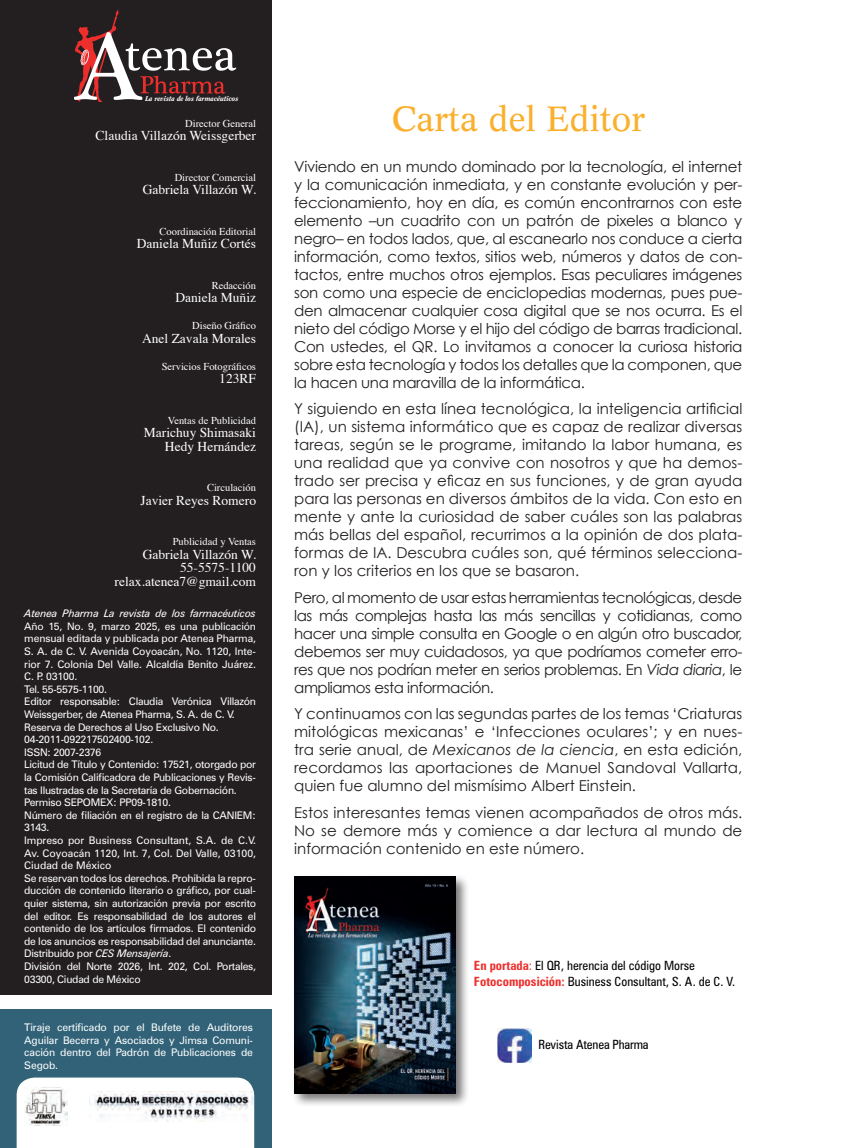
<style>
.page{position:relative;width:846px;height:1148px;background:#fff}
.page>*{position:absolute;margin:0;border:0;box-sizing:border-box;transform-origin:0 0}
.t1{font:34.5px "Concorde BE";color:#fab02c}
.t2{font:15px/18px "Century Gothic";color:#231f20;text-align:justify}
.t3{font:13.5px/13.5px "Times";color:#fff;text-align:right}
.t4{font:condensed 12.75px/16.2px "Zurich BT";color:#000}
.t5{font:10.5px/12.6px "Zurich BT";letter-spacing:-.025em;color:#fff}
.t6{font:10.5px "Times";color:#fff}
.t7{font:italic 10.5px "Zurich BT";letter-spacing:-.025em;color:#fff}
.t8{font:10.35px "Zurich BT";letter-spacing:-.01em;color:#fff}
.t9{font:italic 800 7.05px "Clearface";color:#fff}
.s1{font-style:italic}
.s2{font-weight:700;color:#ed2e2c}
.s3{color:#ed2e2c}
</style>
<div class="page">
<div style="left:0;top:0;width:272px;height:995px;background:#231f20"></div>
<div style="left:0;top:1009px;width:272px;height:139px;background:#316278"></div>
<div style="left:17px;top:1077px;width:237px;height:71px;background:#fff"></div>
<img style="left:89px;top:1091px;width:164px;height:30px">
<img style="left:24px;top:1087px;width:43px;height:38px">
<svg style="left:74px;top:10px;width:162px;height:92px"></svg>
<img style="left:497px;top:1028px;width:34px;height:34px">
<div style="left:292px;top:874px;width:177px;height:233px;background:#231f20;opacity:.62"></div>
<img style="left:294px;top:876px;width:161px;height:217px">
<p class="t9" style="left:145px;top:94px;width:95px">La revista de los farmacéuticos</p>
<p class="t6" style="left:185px;top:113px;width:72px">Director General</p>
<p class="t3" style="left:96px;top:128px;width:162px">Claudia Villazón Weissgerber</p>
<p class="t6" style="left:175px;top:167px;width:83px">Director Comercial</p>
<p class="t3" style="left:143px;top:182px;width:115px">Gabriela Villazón W.</p>
<p class="t6" style="left:159px;top:221px;width:98px">Coordinación Editorial</p>
<p class="t3" style="left:137px;top:236px;width:121px">Daniela Muñiz Cortés</p>
<p class="t6" style="left:212px;top:275px;width:46px">Redacción</p>
<p class="t3" style="left:175px;top:290px;width:82px">Daniela Muñiz</p>
<p class="t6" style="left:192px;top:316px;width:65px">Diseño Gráfico</p>
<p class="t3" style="left:142px;top:330px;width:115px">Anel Zavala Morales</p>
<p class="t6" style="left:162px;top:356px;width:96px">Servicios Fotográficos</p>
<p class="t3" style="left:219px;top:371px;width:38px">123RF</p>
<p class="t6" style="left:168px;top:410px;width:90px">Ventas de Publicidad</p>
<p class="t3" style="left:144px;top:425px;width:114px">Marichuy Shimasaki<br>Hedy Hernández</p>
<p class="t6" style="left:207px;top:478px;width:50px">Circulación</p>
<p class="t3" style="left:140px;top:492px;width:117px">Javier Reyes Romero</p>
<p class="t6" style="left:173px;top:532px;width:85px">Publicidad y Ventas</p>
<p class="t3" style="left:115px;top:546px;width:143px">Gabriela Villazón W.<br>55-5575-1100 relax.atenea7@gmail.com</p>
<p class="t7" style="left:24px;top:607px;width:233px">Atenea Pharma La revista de los farmacéuticos</p>
<p class="t8" style="left:24px;top:620px;width:233px">Año 15, No. 9, marzo 2025, es una publicación</p>
<p class="t5" style="left:24px;top:632px;width:233px">mensual editada y publicada por Atenea Pharma, S. A. de C. V. Avenida Coyoacán, No. 1120, Inte&shy;rior 7. Colonia Del Valle. Alcaldía Benito Juárez.<br>C. P. 03100.<br>Tel. 55-5575-1100.<br>Editor responsable: Claudia Verónica Villazón Weissgerber, de Atenea Pharma, S. A. de C. V.<br>Reserva de Derechos al Uso Exclusivo No.<br>04-2011-092217502400-102.<br>ISSN: 2007-2376<br>Licitud de Título y Contenido: 17521, otorgado por la Comisión Calificadora de Publicaciones y Revis&shy;tas Ilustradas de la Secretaría de Gobernación.<br>Permiso SEPOMEX: PP09-1810.<br>Número de filiación en el registro de la CANIEM:<br>3143.<br>Impreso por Business Consultant, S.A. de C.V.<br>Av. Coyoacán 1120, Int. 7, Col. Del Valle, 03100, Ciudad de México<br>Se reservan todos los derechos. Prohibida la repro&shy;ducción de contenido literario o gráfico, por cual&shy;quier sistema, sin autorización previa por escrito del editor. Es responsabilidad de los autores el contenido de los artículos firmados. El contenido de los anuncios es responsabilidad del anunciante.<br>Distribuido por <span class="s1">CES Mensajería</span>.<br>División del Norte 2026, Int. 202, Col. Portales, 03300, Ciudad de México</p>
<p class="t5" style="left:24px;top:1021px;width:230px;text-align:justify">Tiraje certificado por el Bufete de Auditores Aguilar Becerra y Asociados y Jimsa Comuni&shy;cación dentro del Padrón de Publicaciones de Segob.</p>
<h1 class="t1" style="left:391px;top:99px;width:255px">Carta del Editor</h1>
<p class="t2" style="left:294px;top:157px;width:449px">Viviendo en un mundo dominado por la tecnología, el internet y la comunicación inmediata, y en constante evolución y per&shy;feccionamiento, hoy en día, es común encontrarnos con este elemento –un cuadrito con un patrón de pixeles a blanco y negro– en todos lados, que, al escanearlo nos conduce a cierta información, como textos, sitios web, números y datos de con&shy;tactos, entre muchos otros ejemplos. Esas peculiares imágenes son como una especie de enciclopedias modernas, pues pue&shy;den almacenar cualquier cosa digital que se nos ocurra. Es el nieto del código Morse y el hijo del código de barras tradicional.<br>Con ustedes, el QR. Lo invitamos a conocer la curiosa historia sobre esta tecnología y todos los detalles que la componen, que la hacen una maravilla de la informática.</p>
<p class="t2" style="left:294px;top:399px;width:449px">Y siguiendo en esta línea tecnológica, la inteligencia artificial (IA), un sistema informático que es capaz de realizar diversas tareas, según se le programe, imitando la labor humana, es una realidad que ya convive con nosotros y que ha demos&shy;trado ser precisa y eficaz en sus funciones, y de gran ayuda para las personas en diversos ámbitos de la vida. Con esto en mente y ante la curiosidad de saber cuáles son las palabras más bellas del español, recurrimos a la opinión de dos plata&shy;formas de IA. Descubra cuáles son, qué términos selecciona&shy;ron y los criterios en los que se basaron.</p>
<p class="t2" style="left:294px;top:588px;width:449px">Pero, al momento de usar estas herramientas tecnológicas, desde las más complejas hasta las más sencillas y cotidianas, como hacer una simple consulta en Google o en algún otro buscador, debemos ser muy cuidadosos, ya que podríamos cometer erro&shy;res que nos podrían meter en serios problemas. En <span class="s1">Vida diaria</span>, le ampliamos esta información.</p>
<p class="t2" style="left:294px;top:705px;width:449px">Y continuamos con las segundas partes de los temas ‘Criaturas mitológicas mexicanas’ e ‘Infecciones oculares’; y en nues&shy;tra serie anual, de <span class="s1">Mexicanos de la ciencia</span>, en esta edición, recordamos las aportaciones de Manuel Sandoval Vallarta, quien fue alumno del mismísimo Albert Einstein.</p>
<p class="t2" style="left:294px;top:803px;width:449px">Estos interesantes temas vienen acompañados de otros más.<br>No se demore más y comience a dar lectura al mundo de información contenido en este número.</p>
<p class="t4" style="left:474px;top:957px;width:263px"><span class="s2">En portada</span><span class="s3">:</span> El QR, herencia del código Morse<br><span class="s2">Fotocomposición:</span> Business Consultant, S. A. de C. V.</p>
<p class="t4" style="left:538px;top:1036px;width:112px">Revista Atenea Pharma</p>
</div>
